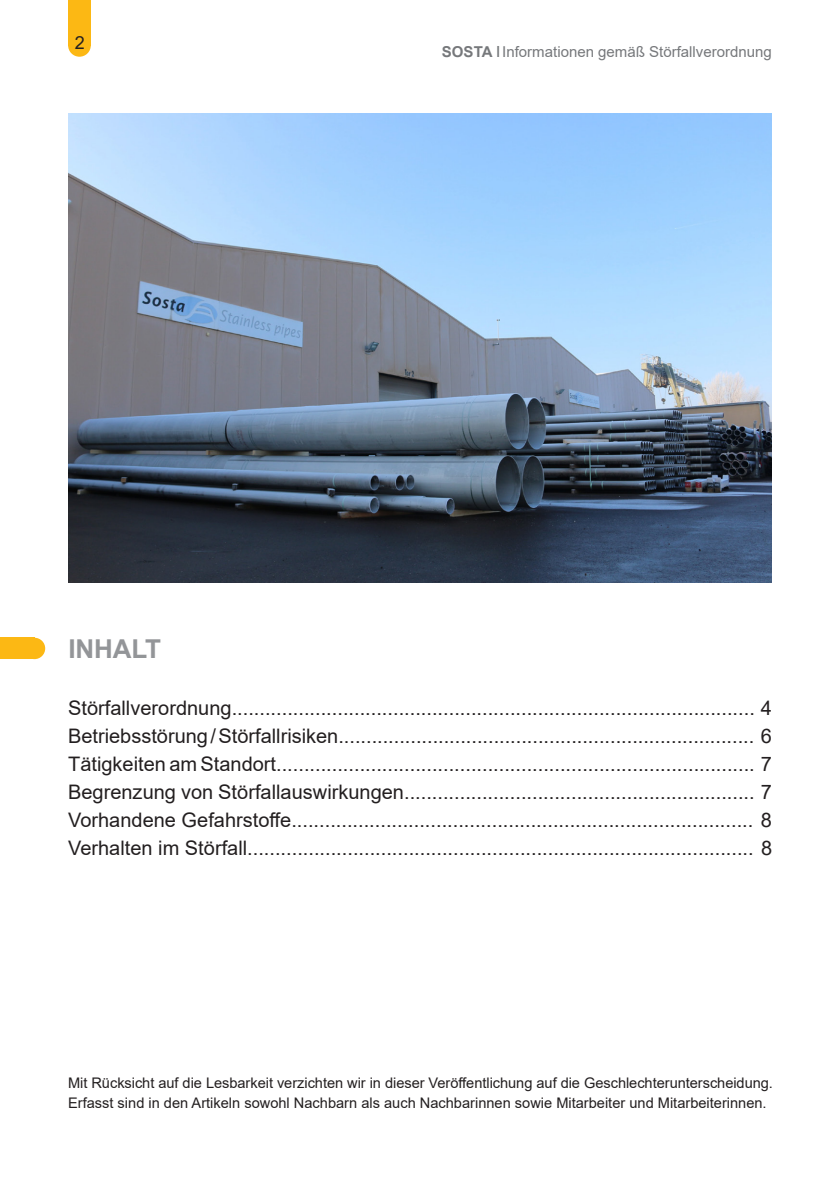
<style>
.page{position:relative;width:840px;height:1191px;background:#fff}
.page>*{position:absolute;margin:0;border:0;box-sizing:border-box;transform-origin:0 0}
.t1{font:700 26px "Arial";letter-spacing:-.005em;color:#939598}
.t2{font:20px/28px "Arial";color:#231f20;text-align:justify}
.t3{font:18px "Arial";color:#231f20}
.t4{font:15px "Arial";color:#76787b}
.t5{font:14.6px/20.6px "Arial";letter-spacing:-.005em;color:#231f20}
.s1{font-weight:700}
</style>
<div class="page">
<div style="left:68px;top:0;width:23px;height:45px;background:#fcb814"></div>
<div style="left:68px;top:34px;width:23px;height:23px;background:#fcb814;border-radius:50%"></div>
<div style="left:0;top:638px;width:34px;height:21px;background:#fcb814"></div>
<div style="left:24px;top:638px;width:21px;height:21px;background:#fcb814;border-radius:50%"></div>
<img style="left:68px;top:113px;width:703px;height:469px">
<p class="t3" style="left:75px;top:30px;width:12px">2</p>
<h1 class="t1" style="left:68px;top:630px;width:94px">INHALT</h1>
<p class="t4" style="left:441px;top:41px;width:331px"><span class="s1">SOSTA</span> Informationen gemäß Störfallverordnung</p>
<p class="t2" style="left:68px;top:694px;width:705px">Störfallverordnung.............................................................................................. 4<br>Betriebsstörung/Störfallrisiken........................................................................... 6<br>Tätigkeiten am Standort...................................................................................... 7<br>Begrenzung von Störfallauswirkungen............................................................... 7<br>Vorhandene Gefahrstoffe................................................................................... 8<br>Verhalten im Störfall........................................................................................... 8</p>
<p class="t5" style="left:68px;top:1072px;width:706px">Mit Rücksicht auf die Lesbarkeit verzichten wir in dieser Veröffentlichung auf die Geschlechterunterscheidung.<br>Erfasst sind in den Artikeln sowohl Nachbarn als auch Nachbarinnen sowie Mitarbeiter und Mitarbeiterinnen.</p>
</div>
